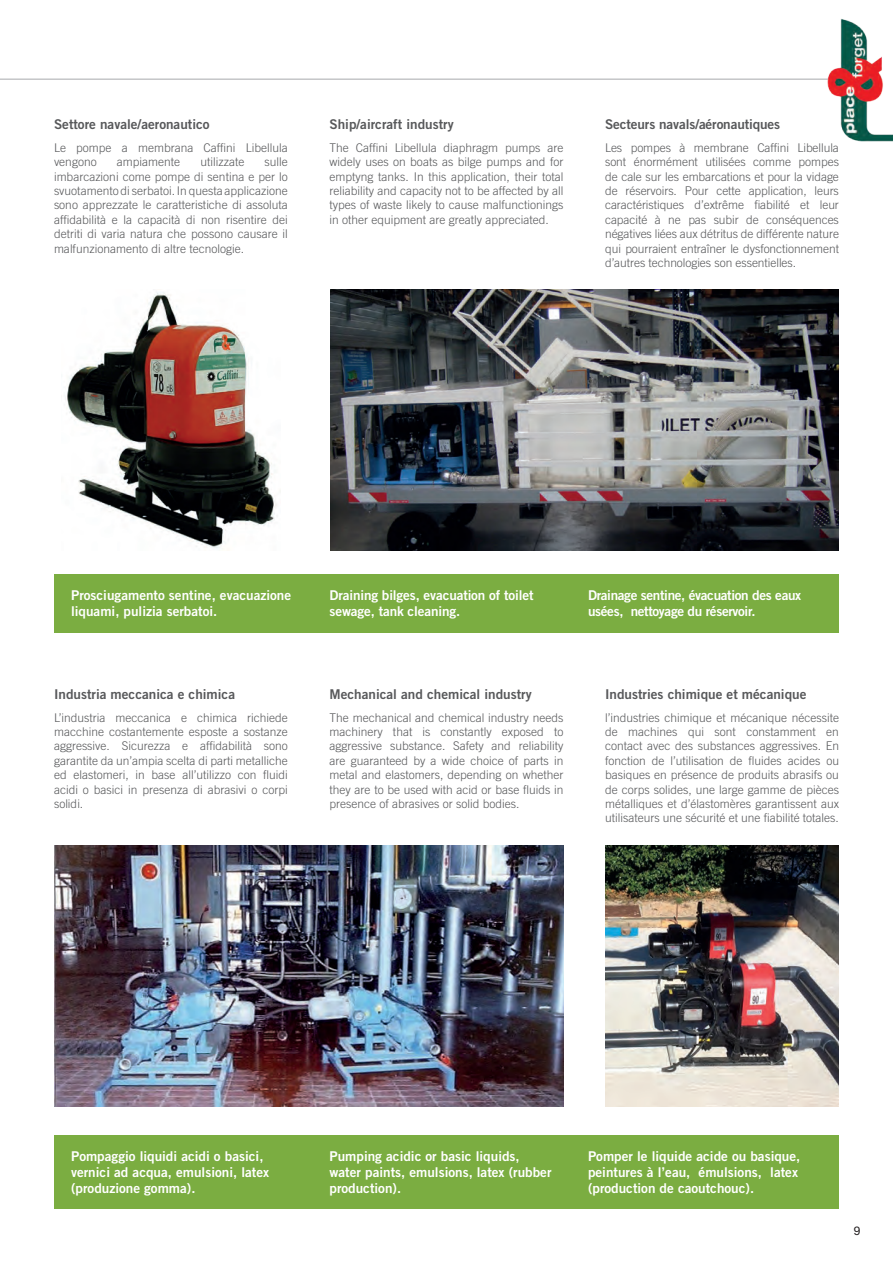
<style>
.page{position:relative;width:893px;height:1263px;background:#fff}
.page>*{position:absolute;margin:0;border:0;box-sizing:border-box;transform-origin:0 0}
.t1{font:13.5px/16.2px "Trade Gothic LT Std Bd 2";color:#fff}
.t2{font:13.5px "Trade Gothic LT Std Bd 2";color:#57585a}
.t3{font:13.5px/16.2px "Trade Gothic LT Std Bd 2";letter-spacing:-.025em;color:#fff}
.t4{font:300 12px/14.4px "Trade Gothic LT Std";color:#57585a;text-align:justify}
.t5{font:12px "Helvetica Neue LT Std";color:#231f20}
</style>
<div class="page">
<img style="left:65px;top:292px;width:216px;height:257px">
<img style="left:54px;top:846px;width:509px;height:261px">
<img style="left:330px;top:289px;width:509px;height:261px">
<hr style="left:0;top:79px;width:839px;height:1px;background:#a8a9ad">
<img style="left:827px;top:19px;width:66px;height:123px">
<img style="left:605px;top:846px;width:234px;height:261px">
<div style="left:54px;top:574px;width:785px;height:58px;background:#7bad41"></div>
<div style="left:54px;top:1135px;width:785px;height:74px;background:#7bad41"></div>
<p class="t2" style="left:54px;top:116px;width:157px">Settore navale/aeronautico</p>
<p class="t4" style="left:54px;top:140px;width:235px">Le pompe a membrana Caffini Libellula vengono</p>
<p class="t4" style="left:54px;top:154px;width:235px;text-indent:211px">sulle imbarcazioni come pompe di sentina e per lo svuotamento di serbatoi. In questa applicazione sono apprezzate le caratteristiche di assoluta affidabilità e la capacità di non risentire dei detriti di varia natura che possono causare il malfunzionamento di altre tecnologie.</p>
<p class="t4" style="left:117px;top:154px;width:65px">ampiamente</p>
<p class="t4" style="left:200px;top:154px;width:45px">utilizzate</p>
<p class="t2" style="left:330px;top:116px;width:126px">Ship/aircraft industry</p>
<p class="t4" style="left:330px;top:140px;width:235px">The Caffini Libellula diaphragm pumps are widely uses on boats as bilge pumps and for emptyng tanks. In this application, their total reliability and capacity not to be affected by all types of waste likely to cause malfunctionings in other equipment are greatly appreciated.</p>
<p class="t2" style="left:605px;top:116px;width:177px">Secteurs navals/aéronautiques</p>
<p class="t4" style="left:605px;top:140px;width:235px">Les pompes à membrane Caffini Libellula sont énormément utilisées comme pompes de cale sur les embarcations et pour la vidage de réservoirs. Pour cette application, leurs caractéristiques d’extrême fiabilité et leur capacité à ne pas subir de conséquences négatives liées aux détritus de différente nature qui pourraient entraîner le dysfonctionnement d’autres technologies son essentielles.</p>
<p class="t1" style="left:71px;top:587px;width:222px">Prosciugamento sentine, evacuazione liquami, pulizia serbatoi.</p>
<p class="t1" style="left:330px;top:587px;width:205px">Draining bilges, evacuation of toilet sewage, tank cleaning.</p>
<p class="t3" style="left:588px;top:587px;width:215px">Drainage sentine, évacuation des eaux usées, nettoyage du réservoir.</p>
<p class="t2" style="left:54px;top:685px;width:183px">Industria meccanica e chimica</p>
<p class="t4" style="left:54px;top:710px;width:235px">L’industria meccanica e chimica richiede macchine costantemente esposte a sostanze aggressive. Sicurezza e affidabilità sono garantite da un’ampia scelta di parti metalliche ed elastomeri, in base all’utilizzo con fluidi acidi o basici in presenza di abrasivi o corpi solidi.</p>
<p class="t2" style="left:330px;top:685px;width:204px">Mechanical and chemical industry</p>
<p class="t4" style="left:330px;top:710px;width:235px">The mechanical and chemical industry needs machinery that is constantly exposed to aggressive substance. Safety and reliability are guaranteed by a wide choice of parts in metal and elastomers, depending on whether they are to be used with acid or base fluids in presence of abrasives or solid bodies.</p>
<p class="t2" style="left:605px;top:685px;width:203px">Industries chimique et mécanique</p>
<p class="t4" style="left:605px;top:710px;width:235px">l’industries chimique et mécanique nécessite de machines qui sont constamment en contact avec des substances aggressives. En fonction de l’utilisation de fluides acides ou basiques en présence de produits abrasifs ou de corps solides, une large gamme de pièces métalliques et d’élastomères garantissent aux utilisateurs une sécurité et une fiabilité totales.</p>
<p class="t1" style="left:71px;top:1148px;width:199px">Pompaggio liquidi acidi o basici, vernici ad acqua, emulsioni, latex (produzione gomma).</p>
<p class="t1" style="left:330px;top:1148px;width:223px">Pumping acidic or basic liquids, water paints, emulsions, latex (rubber production).</p>
<p class="t1" style="left:588px;top:1148px;width:214px">Pomper le liquide acide ou basique, peintures à l’eau, émulsions, latex (production de caoutchouc).</p>
<p class="t5" style="left:854px;top:1224px;width:8px">9</p>
</div>
